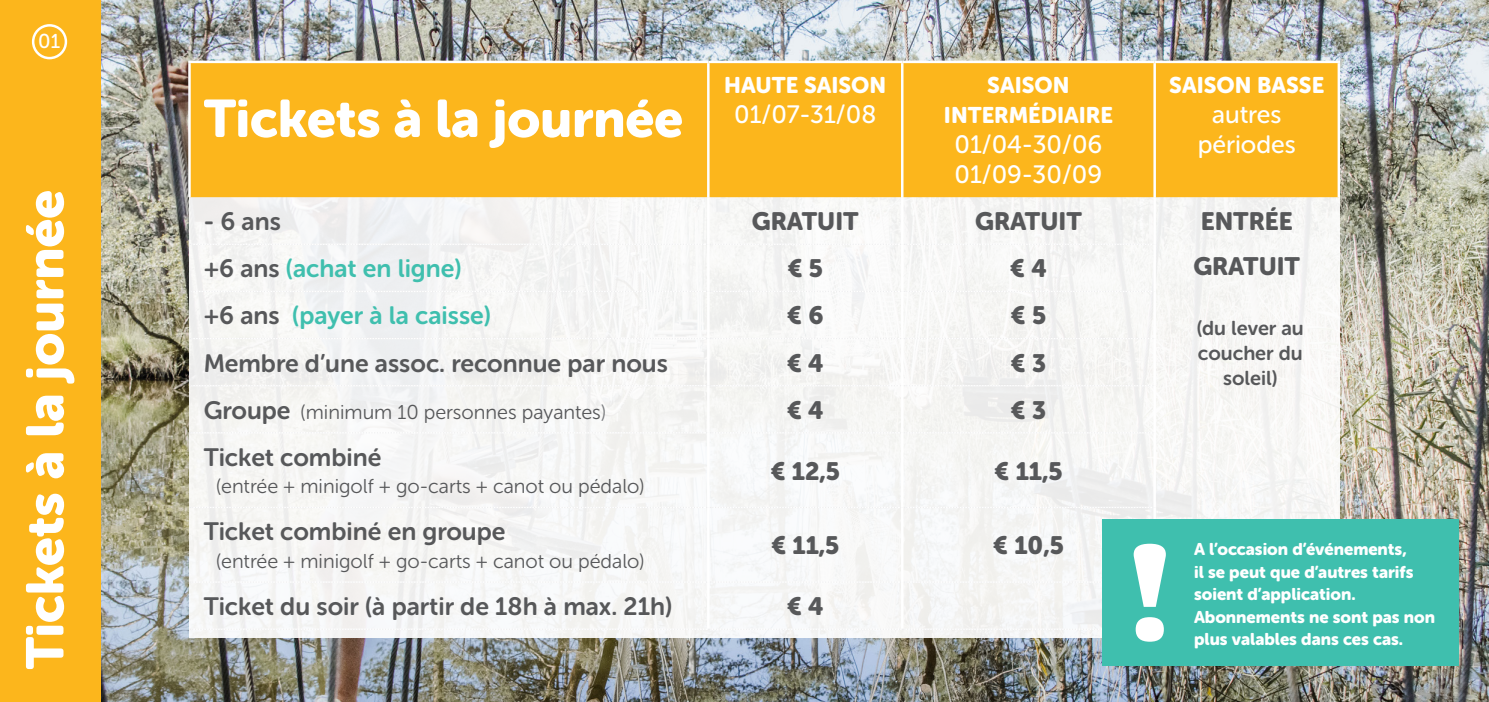
<style>
.page{position:relative;width:1489px;height:702px;background:#fff}
.page>*{position:absolute;margin:0;border:0;box-sizing:border-box;transform-origin:0 0}
.Paragraph_Style_1{font:52.5px "Museo Sans Rounded 900";color:#fff}
.Paragraph_Style_1-2{font:25px "Museo Sans Rounded 700";color:#57585a}
.Paragraph_Style_1-3{font:25px/45px "Museo Sans Rounded 900";color:#57585a}
.Paragraph_Style_1-4{font:25px "Museo Sans Rounded 500";color:#fff}
.Paragraph_Style_1-5{font:25px "Museo Sans Rounded 700";color:#3fbfae}
.Paragraph_Style_1-6{font:22.5px "Museo Sans Rounded 900";color:#fff}
.Paragraph_Style_1-7{font:20px "Museo Sans Rounded 300";color:#57585a}
.Paragraph_Style_1-8{font:20px "Museo Sans Rounded 700";color:#57585a}
.t1{font:20px "Museo Sans Rounded 500";color:#fff}
.t2{font:17px "Museo Sans Rounded 900";color:#fff}
.s1{color:#57585a}
.s2{font-family:"Museo Sans Rounded 700";font-size:25px}
.s3{color:#787a7d}
</style>
<div class="page">
<img style="left:101px;top:0;width:1387px;height:702px">
<div style="left:189px;top:65px;width:1150px;height:573px;background:#f6f6f5"></div>
<div style="left:191px;top:63px;width:1146px;height:134px;background:#fcb61c"></div>
<hr style="left:707px;top:63px;width:2px;height:134px;background:#fff">
<hr style="left:1153px;top:63px;width:2px;height:134px;background:#fff">
<hr style="left:901px;top:63px;width:2px;height:134px;background:#fff">
<hr style="left:707px;top:197px;width:2px;height:47px;background:#fff">
<hr style="left:707px;top:244px;width:2px;height:47px;background:#fff">
<hr style="left:707px;top:291px;width:2px;height:47px;background:#fff">
<hr style="left:707px;top:338px;width:2px;height:47px;background:#fff">
<hr style="left:707px;top:385px;width:2px;height:48px;background:#fff">
<hr style="left:707px;top:433px;width:2px;height:74px;background:#fff">
<hr style="left:707px;top:507px;width:2px;height:75px;background:#fff">
<hr style="left:901px;top:197px;width:2px;height:47px;background:#fff">
<hr style="left:901px;top:244px;width:2px;height:47px;background:#fff">
<hr style="left:901px;top:291px;width:2px;height:47px;background:#fff">
<hr style="left:901px;top:338px;width:2px;height:47px;background:#fff">
<hr style="left:901px;top:385px;width:2px;height:48px;background:#fff">
<hr style="left:901px;top:433px;width:2px;height:74px;background:#fff">
<hr style="left:901px;top:507px;width:2px;height:75px;background:#fff">
<hr style="left:1153px;top:197px;width:2px;height:47px;background:#fff">
<hr style="left:1153px;top:244px;width:2px;height:47px;background:#fff">
<hr style="left:1153px;top:291px;width:2px;height:47px;background:#fff">
<hr style="left:1153px;top:338px;width:2px;height:47px;background:#fff">
<hr style="left:1153px;top:385px;width:2px;height:48px;background:#fff">
<hr style="left:1153px;top:433px;width:2px;height:74px;background:#fff">
<hr style="left:1153px;top:507px;width:2px;height:75px;background:#fff">
<hr style="left:188px;top:61px;width:520px;height:2px;background:#fff">
<hr style="left:188px;top:63px;width:3px;height:134px;background:#fff">
<hr style="left:708px;top:61px;width:194px;height:2px;background:#fff">
<hr style="left:902px;top:61px;width:252px;height:2px;background:#fff">
<hr style="left:1154px;top:61px;width:185px;height:2px;background:#fff">
<hr style="left:1337px;top:63px;width:2px;height:134px;background:#fff">
<div style="left:0;top:0;width:101px;height:702px;background:#fcb61c"></div>
<div style="left:32px;top:24px;width:35px;height:35px;border:2px solid #fff;border-radius:50%"></div>
<div style="left:1102px;top:519px;width:357px;height:146px;background:#3fbfae"></div>
<svg style="left:190px;top:543px;width:976px;height:98px"></svg>
<p class="t1" style="left:38px;top:30px;width:23px">01</p>
<p class="Paragraph_Style_1" style="left:15px;top:669px;width:481px;rotate:-90deg">Tickets à la journée</p>
<p class="Paragraph_Style_1" style="left:204px;top:89px;width:481px">Tickets à la journée</p>
<p class="Paragraph_Style_1-6" style="left:724px;top:72px;width:163px">HAUTE SAISON</p>
<p class="Paragraph_Style_1-4" style="left:734px;top:101px;width:144px">01/07-31/08</p>
<p class="Paragraph_Style_1-6" style="left:987px;top:72px;width:84px">SAISON</p>
<p class="Paragraph_Style_1-6" style="left:943px;top:102px;width:170px">INTERMÉDIAIRE</p>
<p class="Paragraph_Style_1-4" style="left:954px;top:131px;width:149px">01/04-30/06</p>
<p class="Paragraph_Style_1-4" style="left:954px;top:161px;width:149px">01/09-30/09</p>
<p class="Paragraph_Style_1-6" style="left:1169px;top:72px;width:156px">SAISON BASSE</p>
<p class="Paragraph_Style_1-4" style="left:1211px;top:101px;width:71px">autres</p>
<p class="Paragraph_Style_1-4" style="left:1197px;top:131px;width:100px">périodes</p>
<p class="Paragraph_Style_1-2" style="left:204px;top:207px;width:79px">- 6 ans</p>
<p class="Paragraph_Style_1-3" style="left:751px;top:199px;width:108px">GRATUIT</p>
<p class="Paragraph_Style_1-3" style="left:975px;top:199px;width:108px">GRATUIT</p>
<p class="Paragraph_Style_1-3" style="left:1193px;top:199px;width:108px">ENTRÉE<br>GRATUIT</p>
<p class="Paragraph_Style_1-5" style="left:204px;top:255px;width:259px"><span class="s1">+6 ans</span> (achat en ligne)</p>
<p class="Paragraph_Style_1-3" style="left:787px;top:246px;width:37px">€ 5</p>
<p class="Paragraph_Style_1-3" style="left:1009px;top:246px;width:39px">€ 4</p>
<p class="Paragraph_Style_1-5" style="left:204px;top:302px;width:289px"><span class="s1">+6 ans</span> (payer à la caisse)</p>
<p class="Paragraph_Style_1-3" style="left:787px;top:293px;width:38px">€ 6</p>
<p class="Paragraph_Style_1-3" style="left:1010px;top:293px;width:37px">€ 5</p>
<p class="Paragraph_Style_1-2" style="left:204px;top:349px;width:465px">Membre d’une assoc. reconnue par nous</p>
<p class="Paragraph_Style_1-3" style="left:786px;top:340px;width:39px">€ 4</p>
<p class="Paragraph_Style_1-3" style="left:1010px;top:340px;width:37px">€ 3</p>
<p class="Paragraph_Style_1-7" style="left:204px;top:401px;width:404px"><span class="s2">Groupe</span> (minimum 10 personnes payantes<span class="s3">)</span></p>
<p class="Paragraph_Style_1-3" style="left:786px;top:387px;width:39px">€ 4</p>
<p class="Paragraph_Style_1-3" style="left:1010px;top:387px;width:37px">€ 3</p>
<p class="Paragraph_Style_1-2" style="left:204px;top:443px;width:179px">Ticket combiné</p>
<p class="Paragraph_Style_1-7" style="left:216px;top:475px;width:430px">(entrée + minigolf + go-carts + canot ou pédalo)</p>
<p class="Paragraph_Style_1-8" style="left:1196px;top:317px;width:109px">(du lever au</p>
<p class="Paragraph_Style_1-8" style="left:1197px;top:342px;width:106px">coucher du</p>
<p class="Paragraph_Style_1-8" style="left:1223px;top:367px;width:56px">soleil)</p>
<p class="Paragraph_Style_1-3" style="left:770px;top:448px;width:71px">€ 12,5</p>
<p class="Paragraph_Style_1-3" style="left:994px;top:448px;width:70px">€ 11,5</p>
<p class="Paragraph_Style_1-2" style="left:204px;top:518px;width:303px">Ticket combiné en groupe</p>
<p class="Paragraph_Style_1-7" style="left:216px;top:550px;width:430px">(entrée + minigolf + go-carts + canot ou pédalo)</p>
<p class="Paragraph_Style_1-3" style="left:771px;top:523px;width:70px">€ 11,5</p>
<p class="Paragraph_Style_1-3" style="left:992px;top:523px;width:73px">€ 10,5</p>
<p class="Paragraph_Style_1-2" style="left:204px;top:592px;width:470px">Ticket du soir (à partir de 18h à max. 21h)</p>
<p class="Paragraph_Style_1-3" style="left:786px;top:584px;width:39px">€ 4</p>
<p class="t2" style="left:1193px;top:539px;width:214px">A l’occasion d’événements,</p>
<p class="t2" style="left:1193px;top:562px;width:221px">il se peut que d’autres tarifs</p>
<p class="t2" style="left:1193px;top:584px;width:163px">soient d’application.</p>
<p class="t2" style="left:1193px;top:607px;width:242px">Abonnements ne sont pas non</p>
<p class="t2" style="left:1193px;top:629px;width:210px">plus valables dans ces cas.</p>
</div>
